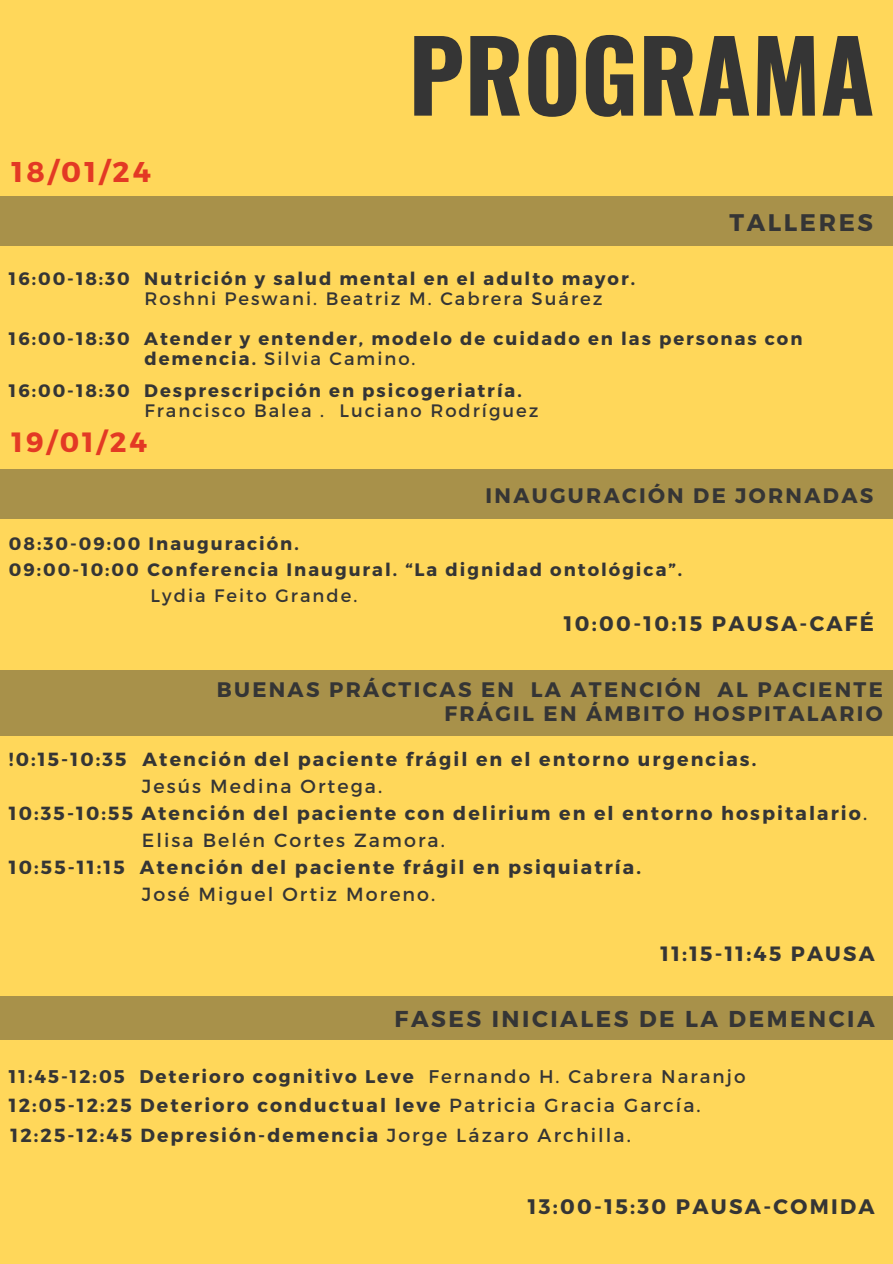
<style>
.page{position:relative;width:893px;height:1264px;background:#fff}
.page>*{position:absolute;margin:0;border:0;box-sizing:border-box;transform-origin:0 0}
.t1{font:700 98.25px "Oswald";color:#353535}
.t2{font:700 28.5px "Montserrat";color:#e33924}
.t3{font:700 27.75px "Montserrat";color:#e33924}
.t4{font:700 24px "Montserrat";letter-spacing:.11em;color:#353535}
.t5{font:700 22.95px "Montserrat";letter-spacing:.11em;color:#353535}
.t6{font:700 21px/24.8px "Montserrat";letter-spacing:.11em;color:#353535;text-align:right}
.t7{font:700 20.7px "Montserrat";letter-spacing:.11em;color:#353535}
.t8{font:700 19.05px "Montserrat";letter-spacing:.11em;color:#353535}
.t9{font:19.05px "Montserrat";letter-spacing:.11em;color:#353535}
.t10{font:700 18.9px "Montserrat";letter-spacing:.11em;color:#353535}
.t11{font:700 18.3px "Montserrat";letter-spacing:.11em;color:#353535}
.t12{font:700 18px "Montserrat";letter-spacing:.11em;color:#353535}
.t13{font:18px "Montserrat";letter-spacing:.11em;color:#353535}
.s1{font-weight:700}
.s2{font-weight:400}
</style>
<div class="page">
<div style="left:0;top:0;width:892px;height:1263px;background:#ffd75a"></div>
<div style="left:0;top:996px;width:892px;height:43px;background:#a8914a"></div>
<div style="left:0;top:670px;width:892px;height:65px;background:#a8914a"></div>
<div style="left:0;top:468px;width:892px;height:50px;background:#a8914a"></div>
<div style="left:0;top:195px;width:892px;height:50px;background:#a8914a"></div>
<p class="t2" style="left:12px;top:154px;width:141px">18/01/24</p>
<p class="t1" style="left:408px;top:-2px;width:468px">PROGRAMA</p>
<p class="t4" style="left:729px;top:206px;width:145px">TALLERES</p>
<p class="t12" style="left:9px;top:267px;width:627px">16:00-18:30 Nutrición y salud mental en el adulto mayor.</p>
<p class="t13" style="left:144px;top:287px;width:459px">Roshni Peswani. Beatriz M. Cabrera Suárez</p>
<p class="t12" style="left:9px;top:327px;width:795px">16:00-18:30 Atender y entender, modelo de cuidado en las personas con</p>
<p class="t13" style="left:144px;top:347px;width:272px"><span class="s1">demencia.</span> Silvia Camino.</p>
<p class="t12" style="left:9px;top:379px;width:514px">16:00-18:30 Desprescripción en psicogeriatría.</p>
<p class="t13" style="left:144px;top:399px;width:395px">Francisco Balea . Luciano Rodríguez</p>
<p class="t3" style="left:12px;top:424px;width:137px">19/01/24</p>
<p class="t6" style="left:485px;top:482px;width:389px">INAUGURACIÓN DE JORNADAS</p>
<p class="t12" style="left:9px;top:531px;width:291px">08:30-09:00 Inauguración.</p>
<p class="t12" style="left:9px;top:557px;width:674px">09:00-10:00 Conferencia Inaugural. “La dignidad ontológica”.</p>
<p class="t13" style="left:151px;top:583px;width:208px">Lydia Feito Grande.</p>
<p class="t6" style="left:563px;top:610px;width:312px">10:00-10:15 PAUSA-CAFÉ</p>
<p class="t6" style="left:217px;top:675px;width:667px">BUENAS PRÁCTICAS EN LA ATENCIÓN AL PACIENTE<br>FRÁGIL EN ÁMBITO HOSPITALARIO</p>
<p class="t8" style="left:9px;top:746px;width:748px">!0:15-10:35 Atención del paciente frágil en el entorno urgencias.</p>
<p class="t9" style="left:142px;top:773px;width:242px">Jesús Medina Ortega.</p>
<p class="t8" style="left:9px;top:800px;width:859px">10:35-10:55 Atención del paciente con delirium en el entorno hospitalario<span class="s2">.</span></p>
<p class="t9" style="left:142px;top:827px;width:304px">Elisa Belén Cortes Zamora.</p>
<p class="t8" style="left:9px;top:854px;width:633px">10:55-11:15 Atención del paciente frágil en psiquiatría.</p>
<p class="t9" style="left:142px;top:881px;width:295px">José Miguel Ortiz Moreno.</p>
<p class="t7" style="left:660px;top:940px;width:215px">11:15-11:45 PAUSA</p>
<p class="t5" style="left:394px;top:1003px;width:481px">FASES INICIALES DE LA DEMENCIA</p>
<p class="t11" style="left:9px;top:1064px;width:738px">11:45-12:05 Deterioro cognitivo Leve <span class="s2">Fernando H. Cabrera Naranjo</span></p>
<p class="t10" style="left:9px;top:1093px;width:693px">12:05-12:25 Deterioro conductual leve <span class="s2">Patricia Gracia García.</span></p>
<p class="t10" style="left:11px;top:1123px;width:622px">12:25-12:45 Depresión-demencia <span class="s2">Jorge Lázaro Archilla.</span></p>
<p class="t6" style="left:527px;top:1192px;width:348px">13:00-15:30 PAUSA-COMIDA</p>
</div>
